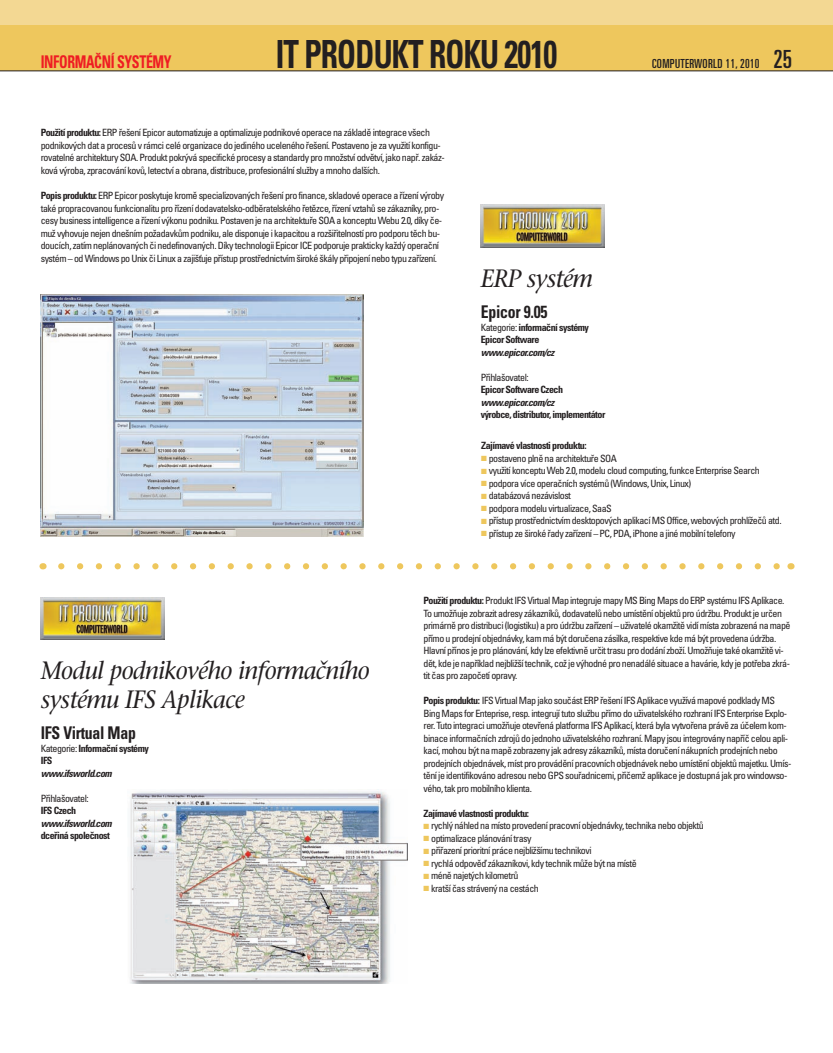
<style>
.page{position:relative;width:833px;height:1053px;background:#fff}
.page>*{position:absolute;margin:0;border:0;box-sizing:border-box;transform-origin:0 0}
.t1{font:700 condensed 38.75px "Univers CE";letter-spacing:-.025em;color:#231f20;scale:.8 1}
.t2{font:italic 25px/28.8px "Stone Serif CE";letter-spacing:-.025em;color:#231f20;scale:.95 1}
.t3{font:700 condensed 17.5px "Univers CE";letter-spacing:-.015em;color:#231f20;scale:.9 1}
.t4{font:700 condensed 17.5px "Univers CE";letter-spacing:-.025em;color:#ee1d23;scale:.8 1}
.t5{font:ultra-condensed 12.5px "Univers CE";letter-spacing:.025em;color:#231f20}
.t6{font:condensed 10px/12.5px "Univers CE";letter-spacing:-.05em;color:#231f20}
.t7{font:700 condensed 10px/12.5px "Univers CE";letter-spacing:-.05em;color:#231f20}
.t8{font:italic 700 condensed 10px "Univers CE";letter-spacing:-.05em;color:#231f20}
.s1{font-size:25px}
.s2{font-weight:700}
.s3{font-weight:400}
.s4{color:#eec75d}
</style>
<div class="page">
<div style="left:0;top:19px;width:833px;height:52px;background:#eec75d"></div>
<hr style="left:0;top:71px;width:833px;height:1px;background:#231f20">
<div style="left:0;top:0;width:833px;height:25px;background:#f3d893"></div>
<img style="left:481px;top:205px;width:124px;height:42px">
<svg style="left:44px;top:563px;width:746px;height:6px"></svg>
<svg style="left:61px;top:563px;width:720px;height:6px"></svg>
<img style="left:41px;top:597px;width:124px;height:42px">
<img style="left:41px;top:294px;width:322px;height:242px">
<img style="left:130px;top:789px;width:277px;height:194px">
<h3 class="t4" style="left:41px;top:55px;width:165px">INFORMAČNÍ SYSTÉMY</h3>
<h1 class="t1" style="left:276px;top:39px;width:353px">IT PRODUKT ROKU 2010</h1>
<p class="t5" style="left:652px;top:59px;width:141px">COMPUTERWORLD 11, 2010 <span class="s1">25</span></p>
<p class="t6" style="left:41px;top:127px;width:405px"><span class="s2">Použití produktu:</span> ERP řešení Epicor automatizuje a optimalizuje podnikové operace na základě integrace všech podnikových dat a procesů v rámci celé organizace do jediného uceleného řešení. Postaveno je za využití konfigu&shy;rovatelné architektury SOA. Produkt pokrývá specifické procesy a standardy pro množství odvětví, jako např. zakáz&shy;ková výroba, zpracování kovů, letectví a obrana, distribuce, profesionální služby a mnoho dalších.</p>
<p class="t6" style="left:41px;top:190px;width:405px"><span class="s2">Popis produktu:</span> ERP Epicor poskytuje kromě specializovaných řešení pro finance, skladové operace a řízení výroby také propracovanou funkcionalitu pro řízení dodavatelsko-odběratelského řetězce, řízení vztahů se zákazníky, pro&shy;cesy business intelligence a řízení výkonu podniku. Postaven je na architektuře SOA a konceptu Webu 2.0, díky če&shy;muž vyhovuje nejen dnešním požadavkům podniku, ale disponuje i kapacitou a rozšiřitelností pro podporu těch bu&shy;doucích, zatím neplánovaných či nedefinovaných. Díky technologii Epicor ICE podporuje prakticky každý operační systém – od Windows po Unix či Linux a zajišťuje přístup prostřednictvím široké škály připojení nebo typu zařízení.</p>
<h2 class="t2" style="left:481px;top:266px;width:120px">ERP systém</h2>
<h3 class="t3" style="left:481px;top:305px;width:76px">Epicor 9.05</h3>
<p class="t7" style="left:481px;top:321px;width:110px"><span class="s3">Kategorie:</span> informační systémy<br>Epicor Software</p>
<p class="t8" style="left:481px;top:348px;width:75px">www.epicor.com/cz</p>
<p class="t6" style="left:481px;top:371px;width:49px">Přihlašovatel:</p>
<p class="t7" style="left:481px;top:384px;width:84px">Epicor Software Czech</p>
<p class="t8" style="left:481px;top:398px;width:75px">www.epicor.com/cz</p>
<p class="t7" style="left:481px;top:409px;width:126px">výrobce, distributor, implementátor</p>
<p class="t7" style="left:481px;top:440px;width:107px">Zajímavé vlastnosti produktu:</p>
<p class="t6" style="left:481px;top:452px;width:137px"><span class="s4">■</span> postaveno plně na architektuře SOA</p>
<p class="t6" style="left:481px;top:465px;width:280px"><span class="s4">■</span> využití konceptu Web 2.0, modelu cloud computing, funkce Enterprise Search</p>
<p class="t6" style="left:481px;top:477px;width:211px"><span class="s4">■</span> podpora více operačních systémů (Windows, Unix, Linux)</p>
<p class="t6" style="left:481px;top:490px;width:91px"><span class="s4">■</span> databázová nezávislost</p>
<p class="t6" style="left:481px;top:502px;width:132px"><span class="s4">■</span> podpora modelu virtualizace, SaaS</p>
<p class="t6" style="left:481px;top:515px;width:302px"><span class="s4">■</span> přístup prostřednictvím desktopových aplikací MS Office, webových prohlížečů atd.</p>
<p class="t6" style="left:481px;top:527px;width:256px"><span class="s4">■</span> přístup ze široké řady zařízení – PC, PDA, iPhone a jiné mobilní telefony</p>
<h2 class="t2" style="left:41px;top:658px;width:348px">Modul podnikového informačního systému IFS Aplikace</h2>
<h3 class="t3" style="left:41px;top:725px;width:107px">IFS Virtual Map</h3>
<p class="t7" style="left:41px;top:742px;width:110px"><span class="s3">Kategorie:</span> Informační systémy<br>IFS</p>
<p class="t8" style="left:41px;top:769px;width:73px">www.ifsworld.com</p>
<p class="t6" style="left:41px;top:792px;width:49px">Přihlašovatel:</p>
<p class="t7" style="left:41px;top:804px;width:37px">IFS Czech</p>
<p class="t8" style="left:41px;top:819px;width:73px">www.ifsworld.com</p>
<p class="t7" style="left:41px;top:829px;width:71px">dceřiná společnost</p>
<p class="t6" style="left:423px;top:595px;width:368px"><span class="s2">Použití produktu:</span> Produkt IFS Virtual Map integruje mapy MS Bing Maps do ERP systému IFS Aplikace.<br>To umožňuje zobrazit adresy zákazníků, dodavatelů nebo umístění objektů pro údržbu. Produkt je určen primárně pro distribuci (logistiku) a pro údržbu zařízení – uživatelé okamžitě vidí místa zobrazená na mapě přímo u prodejní objednávky, kam má být doručena zásilka, respektive kde má být provedena údržba.<br>Hlavní přínos je pro plánování, kdy lze efektivně určit trasu pro dodání zboží. Umožňuje také okamžitě vi&shy;dět, kde je například nejbližší technik, což je výhodné pro nenadálé situace a havárie, kdy je potřeba zkrá&shy;tit čas pro započetí opravy.</p>
<p class="t6" style="left:423px;top:695px;width:369px"><span class="s2">Popis produktu:</span> IFS Virtual Map jako součást ERP řešení IFS Aplikace využívá mapové podklady MS Bing Maps for Enteprise, resp. integrují tuto službu přímo do uživatelského rozhraní IFS Enterprise Explo&shy;rer. Tuto integraci umožňuje otevřená platforma IFS Aplikací, která byla vytvořena právě za účelem kom&shy;binace informačních zdrojů do jednoho uživatelského rozhraní. Mapy jsou integrovány napříč celou apli&shy;kací, mohou být na mapě zobrazeny jak adresy zákazníků, místa doručení nákupních prodejních nebo prodejních objednávek, míst pro provádění pracovních objednávek nebo umístění objektů majetku. Umís&shy;tění je identifikováno adresou nebo GPS souřadnicemi, přičemž aplikace je dostupná jak pro windowso&shy;vého, tak pro mobilního klienta.</p>
<p class="t7" style="left:423px;top:807px;width:107px">Zajímavé vlastnosti produktu:</p>
<p class="t6" style="left:423px;top:820px;width:282px"><span class="s4">■</span> rychlý náhled na místo provedení pracovní objednávky, technika nebo objektů</p>
<p class="t6" style="left:423px;top:832px;width:109px"><span class="s4">■</span> optimalizace plánování trasy</p>
<p class="t6" style="left:423px;top:845px;width:169px"><span class="s4">■</span> přiřazení prioritní práce nejbližšímu technikovi</p>
<p class="t6" style="left:423px;top:857px;width:215px"><span class="s4">■</span> rychlá odpověď zákazníkovi, kdy technik může být na místě</p>
<p class="t6" style="left:423px;top:870px;width:96px"><span class="s4">■</span> méně najetých kilometrů</p>
<p class="t6" style="left:423px;top:882px;width:117px"><span class="s4">■</span> kratší čas strávený na cestách</p>
</div>
